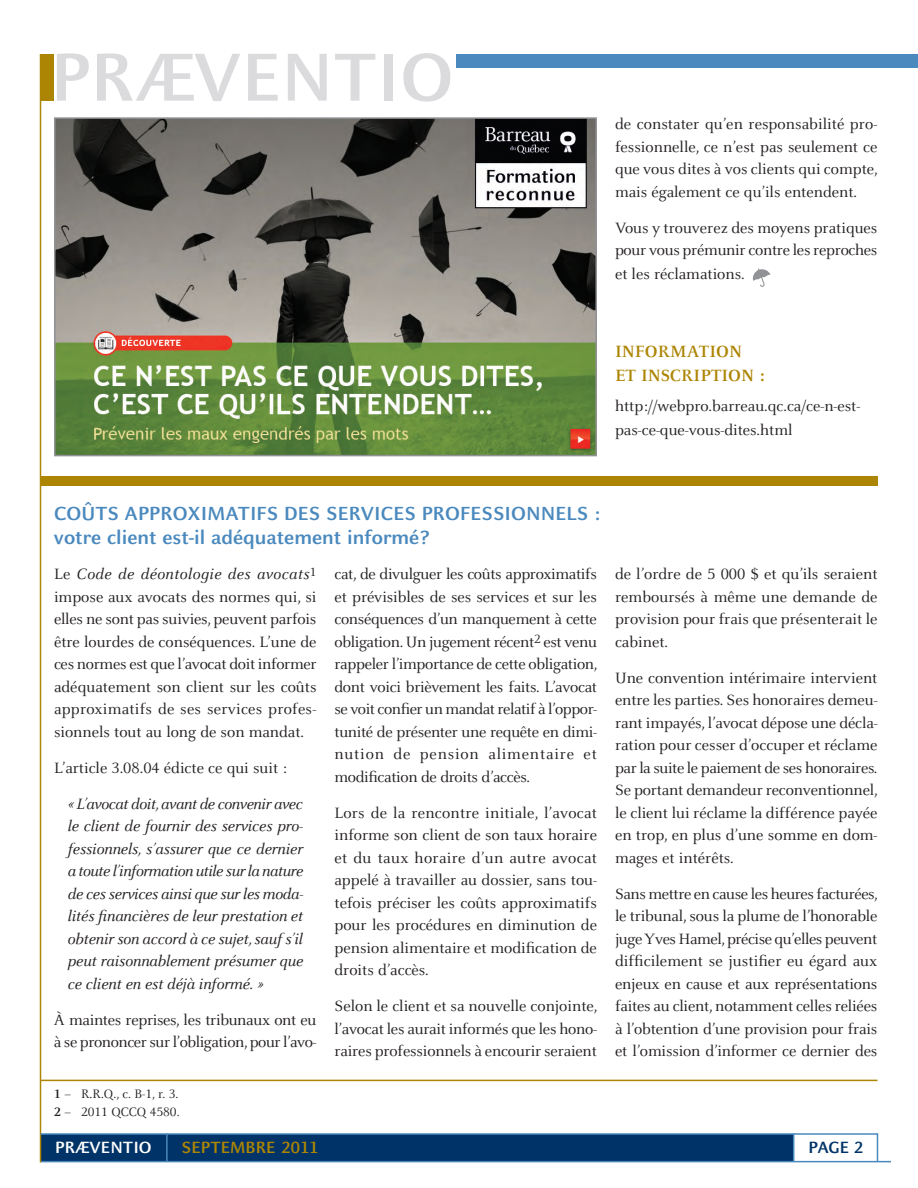
<style>
.page{position:relative;width:918px;height:1188px;background:#fff}
.page>*{position:absolute;margin:0;border:0;box-sizing:border-box;transform-origin:0 0}
.t1{font:700 75px "Barreau Sans";color:#dbdbdd}
.t2{font:700 21px/24px "Barreau Sans";color:#4a89be}
.t3{font:700 18px/24px "Barreau";color:#ad8504}
.t4{font:700 18px "Barreau Sans";color:#ad8504}
.t5{font:700 18px "Barreau Sans";color:#fff}
.t6{font:700 18px "Barreau Sans";color:#003367}
.t7{font:16.5px/22.5px "Barreau";color:#231f20;text-align:justify}
.t8{font:italic 16.5px/22.5px "Barreau";letter-spacing:-.01em;color:#231f20;text-align:justify}
.t9{font:16.5px/22.5px "Barreau";letter-spacing:-.02em;color:#231f20}
.t10{font:13.5px/18px "Barreau";color:#231f20}
.s1{font-style:italic}
.s2{font-weight:700}
</style>
<div class="page">
<div style="left:40px;top:1134px;width:753px;height:27px;background:#003367"></div>
<svg style="left:793px;top:1135px;width:1px;height:26px"></svg>
<hr style="left:166px;top:1133px;width:2px;height:29px;background:#4a89be">
<div style="left:456px;top:54px;width:462px;height:14px;background:#4a89be"></div>
<div style="left:40px;top:54px;width:14px;height:47px;background:#ad8504"></div>
<hr style="left:40px;top:1161px;width:851px;height:1px;background:#4a89be">
<hr style="left:40px;top:54px;width:1px;height:1108px;background:#ad8504">
<svg style="left:753px;top:268px;width:18px;height:19px"></svg>
<div style="left:41px;top:477px;width:837px;height:9px;background:#ad8504"></div>
<hr style="left:40px;top:1133px;width:838px;height:2px;background:#4a89be">
<svg style="left:877px;top:1133px;width:1px;height:28px"></svg>
<img style="left:57px;top:120px;width:537px;height:333px">
<div style="left:54px;top:117px;width:543px;height:339px;border:2px solid #919295"></div>
<hr style="left:40px;top:1080px;width:838px;height:1px;background:#ad8504">
<h1 class="t1" style="left:51px;top:35px;width:404px">PRÆVENTIO</h1>
<p class="t7" style="left:615px;top:113px;width:264px">de constater qu’en responsabilité pro&shy;fessionnelle, ce n’est pas seulement ce que vous dites à vos clients qui compte, mais également ce qu’ils entendent.</p>
<p class="t7" style="left:615px;top:217px;width:264px">Vous y trouverez des moyens pratiques pour vous prémunir contre les reproches</p>
<p class="t7" style="left:615px;top:263px;width:131px">et les réclamations.</p>
<p class="t3" style="left:615px;top:339px;width:151px">INFORMATION<br>ET INSCRIPTION :</p>
<p class="t7" style="left:615px;top:395px;width:247px;line-height:24px">http://webpro.barreau.qc.ca/ce-n-est&shy;pas-ce-que-vous-dites.html</p>
<p class="t2" style="left:54px;top:502px;width:548px">COÛTS APPROXIMATIFS DES SERVICES PROFESSIONNELS :<br>VOTRE CLIENT EST-IL ADÉQUATEMENT INFORMÉ?</p>
<p class="t7" style="left:54px;top:563px;width:264px">Le <span class="s1">Code de déontologie des avocats</span><sup>1 </sup>impose aux avocats des normes qui, si elles ne sont pas suivies, peuvent parfois être lourdes de conséquences. L’une de ces normes est que l’avocat doit informer adéquatement son client sur les coûts approximatifs de ses services profes&shy;sionnels tout au long de son mandat.</p>
<p class="t7" style="left:54px;top:757px;width:235px">L’article 3.08.04 édicte ce qui suit :</p>
<p class="t8" style="left:67px;top:793px;width:237px">« L’avocat doit, avant de convenir avec le client de fournir des services pro&shy;fessionnels, s’assurer que ce dernier a toute l’information utile sur la nature de ces services ainsi que sur les moda&shy;lités financières de leur prestation et obtenir son accord à ce sujet, sauf s’il peut raisonnablement présumer que ce client en est déjà informé. »</p>
<p class="t9" style="left:54px;top:1009px;width:264px">À maintes reprises, les tribunaux ont eu à se prononcer sur l’obligation, pour l’avo-</p>
<p class="t7" style="left:334px;top:563px;width:265px">cat, de divulguer les coûts approximatifs et prévisibles de ses services et sur les conséquences d’un manquement à cette obligation. Un jugement récent<sup>2</sup> est venu rappeler l’importance de cette obligation, dont voici brièvement les faits. L’avocat se voit confier un mandat relatif à l’oppor&shy;tunité de présenter une requête en dimi&shy;nution de pension alimentaire et modification de droits d’accès.</p>
<p class="t7" style="left:335px;top:802px;width:264px">Lors de la rencontre initiale, l’avocat informe son client de son taux horaire et du taux horaire d’un autre avocat appelé à travailler au dossier, sans tou&shy;tefois préciser les coûts approximatifs pour les procédures en diminution de pension alimentaire et modification de droits d’accès.</p>
<p class="t7" style="left:335px;top:995px;width:265px">Selon le client et sa nouvelle conjointe, l’avocat les aurait informés que les hono&shy;raires professionnels à encourir seraient</p>
<p class="t10" style="left:54px;top:1085px;width:127px"><span class="s2">1</span> <span class="s1">–</span> R.R.Q., c. B-1, r. 3.<br><span class="s2">2</span> <span class="s1">–</span> 2011 QCCQ 4580.</p>
<p class="t7" style="left:615px;top:563px;width:264px">de l’ordre de 5 000 $ et qu’ils seraient remboursés à même une demande de provision pour frais que présenterait le cabinet.</p>
<p class="t7" style="left:615px;top:667px;width:264px">Une convention intérimaire intervient entre les parties. Ses honoraires demeu&shy;rant impayés, l’avocat dépose une décla&shy;ration pour cesser d’occuper et réclame par la suite le paiement de ses honoraires.<br>Se portant demandeur reconventionnel, le client lui réclame la différence payée en trop, en plus d’une somme en dom&shy;mages et intérêts.</p>
<p class="t7" style="left:615px;top:883px;width:264px">Sans mettre en cause les heures facturées, le tribunal, sous la plume de l’honorable juge Yves Hamel, précise qu’elles peuvent difficilement se justifier eu égard aux enjeux en cause et aux représentations faites au client, notamment celles reliées à l’obtention d’une provision pour frais et l’omission d’informer ce dernier des</p>
<p class="t5" style="left:55px;top:1137px;width:98px">PRÆVENTIO</p>
<p class="t4" style="left:181px;top:1137px;width:139px">SEPTEMBRE 2011</p>
<p class="t6" style="left:808px;top:1137px;width:57px">PAGE 2</p>
</div>
